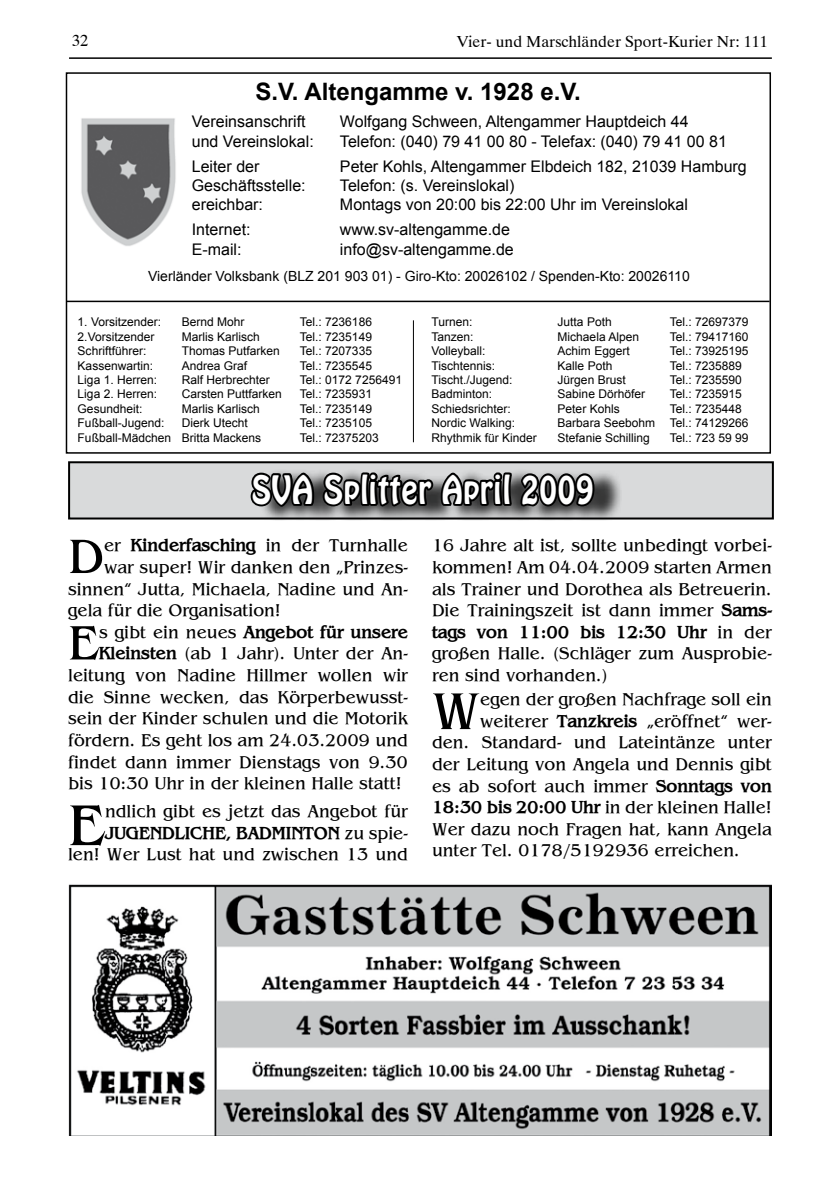
<style>
.page{position:relative;width:840px;height:1191px;background:#fff}
.page>*{position:absolute;margin:0;border:0;box-sizing:border-box;transform-origin:0 0}
.t1{font:61.4px "Bangle Normal";color:#000}
.t2{font:55.2px "Bangle Normal";color:#000}
.t3{font:51.4px "Bangle Normal";color:#000}
.t4{font:34.4px "Hobo Std";letter-spacing:.03em;color:#fff;scale:.87 1}
.t5{font:700 24px "Arial";color:#000}
.t6{font:18px/21.6px "Bangle Normal";color:#000;text-align:justify}
.t7{font:700 18px "Bangle";color:#000}
.t8{font:16px "Arial";color:#000}
.t9{font:16px "Dutch 801 BT";color:#000}
.t10{font:14px "Arial";color:#000}
.t11{font:12px "Arial";color:#000}
.s1{font-family:"Bangle";font-weight:700}
.s2{font-family:"Bangle Normal";font-weight:400}
</style>
<div class="page">
<hr style="left:69px;top:57px;width:702px;height:2px;background:#000">
<div style="left:66px;top:72px;width:704px;height:382px;border:2px solid #000"></div>
<img style="left:81px;top:118px;width:95px;height:128px">
<hr style="left:412px;top:320px;width:1px;height:122px;background:#000">
<hr style="left:66px;top:301px;width:703px;height:1px;background:#000">
<img style="left:68px;top:884px;width:703px;height:251px">
<div style="left:69px;top:462px;width:703px;height:56px;background:#d9dadb"></div>
<div style="left:68px;top:461px;width:705px;height:58px;border:2px solid #000"></div>
<div style="left:257px;top:466px;width:364px;height:55px;background:#000;opacity:.77"></div>
<svg style="left:250px;top:470px;width:346px;height:39px;background:#3c3c3d"></svg>
<p class="t9" style="left:72px;top:31px;width:17px">32</p>
<p class="t9" style="left:456px;top:32px;width:313px">Vier- und Marschländer Sport-Kurier Nr: 111</p>
<h3 class="t5" style="left:255px;top:76px;width:327px">S.V. Altengamme v. 1928 e.V.</h3>
<p class="t8" style="left:192px;top:111px;width:115px">Vereinsanschrift</p>
<p class="t8" style="left:340px;top:111px;width:350px">Wolfgang Schween, Altengammer Hauptdeich 44</p>
<p class="t8" style="left:192px;top:131px;width:123px">und Vereinslokal:</p>
<p class="t8" style="left:340px;top:131px;width:388px">Telefon: (040) 79 41 00 80 - Telefax: (040) 79 41 00 81</p>
<p class="t8" style="left:192px;top:156px;width:69px">Leiter der</p>
<p class="t8" style="left:340px;top:156px;width:408px">Peter Kohls, Altengammer Elbdeich 182, 21039 Hamburg</p>
<p class="t8" style="left:192px;top:175px;width:115px">Geschäftsstelle:</p>
<p class="t8" style="left:340px;top:175px;width:176px">Telefon: (s. Vereinslokal)</p>
<p class="t8" style="left:192px;top:194px;width:73px">ereichbar:</p>
<p class="t8" style="left:340px;top:194px;width:349px">Montags von 20:00 bis 22:00 Uhr im Vereinslokal</p>
<p class="t8" style="left:192px;top:219px;width:60px">Internet:</p>
<p class="t8" style="left:340px;top:219px;width:171px">www.sv-altengamme.de</p>
<p class="t8" style="left:192px;top:239px;width:51px">E-mail:</p>
<p class="t8" style="left:340px;top:239px;width:175px">info@sv-altengamme.de</p>
<p class="t10" style="left:148px;top:267px;width:543px">Vierländer Volksbank (BLZ 201 903 01) - Giro-Kto: 20026102 / Spenden-Kto: 20026110</p>
<p class="t11" style="left:78px;top:314px;width:85px">1. Vorsitzender:</p>
<p class="t11" style="left:182px;top:314px;width:64px">Bernd Mohr</p>
<p class="t11" style="left:300px;top:314px;width:74px">Tel.: 7236186</p>
<p class="t11" style="left:78px;top:329px;width:78px">2.Vorsitzender</p>
<p class="t11" style="left:182px;top:329px;width:79px">Marlis Karlisch</p>
<p class="t11" style="left:300px;top:329px;width:74px">Tel.: 7235149</p>
<p class="t11" style="left:78px;top:343px;width:70px">Schriftführer:</p>
<p class="t11" style="left:182px;top:343px;width:100px">Thomas Putfarken</p>
<p class="t11" style="left:300px;top:343px;width:74px">Tel.: 7207335</p>
<p class="t11" style="left:78px;top:357px;width:77px">Kassenwartin:</p>
<p class="t11" style="left:182px;top:357px;width:67px">Andrea Graf</p>
<p class="t11" style="left:300px;top:357px;width:74px">Tel.: 7235545</p>
<p class="t11" style="left:78px;top:372px;width:81px">Liga 1. Herren:</p>
<p class="t11" style="left:182px;top:372px;width:90px">Ralf Herbrechter</p>
<p class="t11" style="left:300px;top:372px;width:104px">Tel.: 0172 7256491</p>
<p class="t11" style="left:78px;top:386px;width:81px">Liga 2. Herren:</p>
<p class="t11" style="left:182px;top:386px;width:102px">Carsten Puttfarken</p>
<p class="t11" style="left:300px;top:386px;width:74px">Tel.: 7235931</p>
<p class="t11" style="left:78px;top:401px;width:66px">Gesundheit:</p>
<p class="t11" style="left:182px;top:401px;width:79px">Marlis Karlisch</p>
<p class="t11" style="left:300px;top:401px;width:74px">Tel.: 7235149</p>
<p class="t11" style="left:78px;top:415px;width:88px">Fußball-Jugend:</p>
<p class="t11" style="left:182px;top:415px;width:68px">Dierk Utecht</p>
<p class="t11" style="left:300px;top:415px;width:74px">Tel.: 7235105</p>
<p class="t11" style="left:78px;top:429px;width:185px">Fußball-Mädchen Britta Mackens</p>
<p class="t11" style="left:300px;top:429px;width:80px">Tel.: 72375203</p>
<p class="t11" style="left:431px;top:314px;width:42px">Turnen:</p>
<p class="t11" style="left:557px;top:314px;width:56px">Jutta Poth</p>
<p class="t11" style="left:669px;top:314px;width:80px">Tel.: 72697379</p>
<p class="t11" style="left:431px;top:329px;width:44px">Tanzen:</p>
<p class="t11" style="left:557px;top:329px;width:83px">Michaela Alpen</p>
<p class="t11" style="left:669px;top:329px;width:80px">Tel.: 79417160</p>
<p class="t11" style="left:431px;top:343px;width:56px">Volleyball:</p>
<p class="t11" style="left:557px;top:343px;width:74px">Achim Eggert</p>
<p class="t11" style="left:669px;top:343px;width:80px">Tel.: 73925195</p>
<p class="t11" style="left:431px;top:357px;width:65px">Tischtennis:</p>
<p class="t11" style="left:557px;top:357px;width:56px">Kalle Poth</p>
<p class="t11" style="left:669px;top:357px;width:74px">Tel.: 7235889</p>
<p class="t11" style="left:431px;top:372px;width:82px">Tischt./Jugend:</p>
<p class="t11" style="left:557px;top:372px;width:70px">Jürgen Brust</p>
<p class="t11" style="left:669px;top:372px;width:74px">Tel.: 7235590</p>
<p class="t11" style="left:431px;top:386px;width:62px">Badminton:</p>
<p class="t11" style="left:557px;top:386px;width:89px">Sabine Dörhöfer</p>
<p class="t11" style="left:669px;top:386px;width:74px">Tel.: 7235915</p>
<p class="t11" style="left:431px;top:401px;width:81px">Schiedsrichter:</p>
<p class="t11" style="left:557px;top:401px;width:64px">Peter Kohls</p>
<p class="t11" style="left:669px;top:401px;width:74px">Tel.: 7235448</p>
<p class="t11" style="left:431px;top:415px;width:85px">Nordic Walking:</p>
<p class="t11" style="left:557px;top:415px;width:192px">Barbara Seebohm Tel.: 74129266</p>
<p class="t11" style="left:431px;top:429px;width:107px">Rhythmik für Kinder</p>
<p class="t11" style="left:557px;top:429px;width:94px">Stefanie Schilling</p>
<p class="t11" style="left:669px;top:429px;width:80px">Tel.: 723 59 99</p>
<h3 class="t4" style="left:251px;top:466px;width:394px">SVA Splitter April 2009</h3>
<h3 class="t3" style="left:68px;top:523px;width:37px">D</h3>
<p class="t6" style="left:104px;top:534px;width:305px">er <span class="s1">Kinderfasching</span> in der Turnhalle</p>
<p class="t6" style="left:104px;top:555px;width:305px">war super! Wir danken den „Prinzes-</p>
<p class="t6" style="left:68px;top:577px;width:341px">sinnen“ Jutta, Michaela, Nadine und An-</p>
<p class="t6" style="left:68px;top:598px;width:214px">gela für die Organisation!</p>
<h3 class="t3" style="left:68px;top:610px;width:32px">E</h3>
<p class="t7" style="left:99px;top:619px;width:310px"><span class="s2">s gibt ein neues</span> Angebot für unsere</p>
<p class="t6" style="left:68px;top:642px;width:341px;text-indent:31px"><span class="s1">Kleinsten</span> (ab 1 Jahr). Unter der An&shy;leitung von Nadine Hillmer wollen wir die Sinne wecken, das Körperbewusst&shy;sein der Kinder schulen und die Motorik fördern. Es geht los am 24.03.2009 und findet dann immer Dienstags von 9.30 bis 10:30 Uhr in der kleinen Halle statt!</p>
<h1 class="t1" style="left:68px;top:786px;width:38px">E</h1>
<p class="t6" style="left:105px;top:799px;width:304px">ndlich gibt es jetzt das Angebot für</p>
<p class="t7" style="left:105px;top:820px;width:304px">JUGENDLICHE, BADMINTON <span class="s2">zu spie-</span></p>
<p class="t6" style="left:68px;top:842px;width:341px">len! Wer Lust hat und zwischen 13 und</p>
<p class="t6" style="left:432px;top:534px;width:342px">16 Jahre alt ist, sollte unbedingt vorbei&shy;kommen! Am 04.04.2009 starten Armen als Trainer und Dorothea als Betreuerin.<br>Die Trainingszeit ist dann immer <span class="s1">Sams-</span></p>
<p class="t7" style="left:432px;top:619px;width:341px">tags von 11:00 bis 12:30 Uhr <span class="s2">in der</span></p>
<p class="t6" style="left:432px;top:642px;width:341px">großen Halle. (Schläger zum Ausprobie&shy;ren sind vorhanden.)</p>
<h2 class="t2" style="left:432px;top:676px;width:50px">W</h2>
<p class="t6" style="left:480px;top:687px;width:293px">egen der großen Nachfrage soll ein</p>
<p class="t6" style="left:480px;top:709px;width:293px">weiterer <span class="s1">Tanzkreis</span> „eröffnet“ wer-</p>
<p class="t6" style="left:432px;top:730px;width:341px">den. Standard- und Lateintänze unter</p>
<p class="t6" style="left:432px;top:752px;width:341px">der Leitung von Angela und Dennis gibt</p>
<p class="t6" style="left:432px;top:774px;width:341px">es ab sofort auch immer <span class="s1">Sonntags von</span></p>
<p class="t6" style="left:432px;top:795px;width:341px"><span class="s1">18:30 bis 20:00 Uhr</span> in der kleinen Halle!</p>
<p class="t6" style="left:432px;top:817px;width:341px">Wer dazu noch Fragen hat, kann Angela</p>
<p class="t6" style="left:432px;top:838px;width:309px">unter Tel. 0178/5192936 erreichen.</p>
</div>
